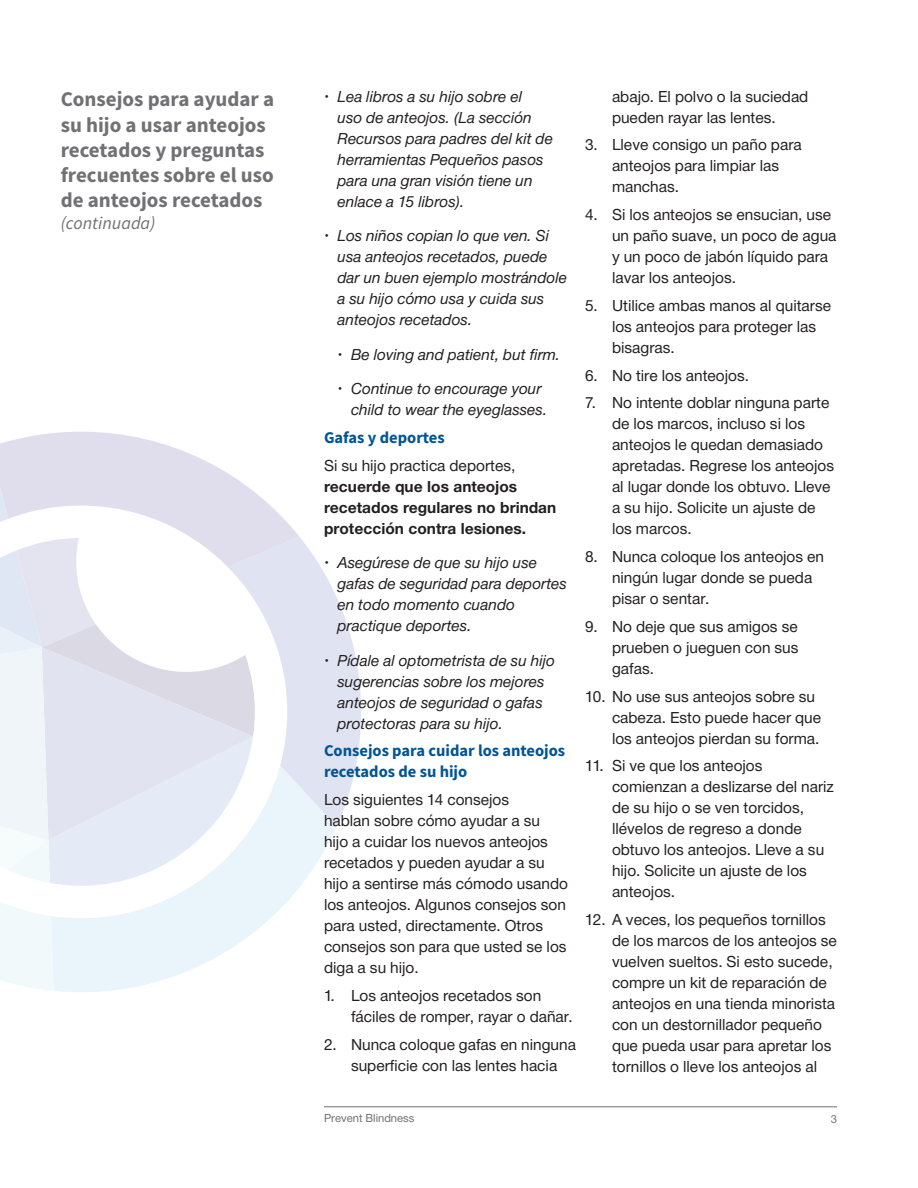
<style>
.page{position:relative;width:918px;height:1188px;background:#fff}
.page>*{position:absolute;margin:0;border:0;box-sizing:border-box;transform-origin:0 0}
.t1{font:700 21px/25.2px "Source Sans Pro";color:#717074}
.t2{font:italic 18px "Source Sans Pro";color:#717074}
.t3{font:16.5px/21px "Helvetica Neue H55";color:#231f20}
.t4{font:16.5px/21px "Helvetica Neue H56";color:#231f20}
.t5{font:16.5px/21px "Helvetica Neue H75";color:#231f20}
.t6{font:700 16.5px/21px "Source Sans Pro";color:#005595}
.t7{font:12px "Helvetica Neue H55";color:#717074}
.s1{font-family:"Helvetica Neue H55"}
</style>
<div class="page">
<svg style="left:54px;top:886px;width:246px;height:106px;fill:#eaf4fb"></svg>
<svg style="left:0;top:902px;width:54px;height:89px"></svg>
<svg style="left:0;top:432px;width:361px;height:454px"></svg>
<hr style="left:324px;top:1107px;width:513px;height:1px;background:#717074">
<p class="t1" style="left:61px;top:87px;width:215px">Consejos para ayudar a su hijo a usar anteojos recetados y preguntas frecuentes sobre el uso de anteojos recetados</p>
<p class="t2" style="left:61px;top:211px;width:96px">(continuada)</p>
<p class="t4" style="left:338px;top:87px;width:217px;text-indent:-14px">• Lea libros a su hijo sobre el<br>uso de anteojos. (La sección<br>Recursos para padres del kit de herramientas Pequeños pasos para una gran visión tiene un enlace a 15 libros).</p>
<p class="t4" style="left:338px;top:227px;width:231px;text-indent:-14px">• Los niños copian lo que ven. Si usa anteojos recetados, puede dar un buen ejemplo mostrándole a su hijo cómo usa y cuida sus anteojos recetados.</p>
<p class="t4" style="left:338px;top:345px;width:224px">• Be loving and patient, but firm.</p>
<p class="t4" style="left:351px;top:380px;width:198px;text-indent:-14px">• Continue to encourage your child to wear the eyeglasses.</p>
<p class="t6" style="left:324px;top:427px;width:122px">Gafas y deportes</p>
<p class="t5" style="left:324px;top:456px;width:234px"><span class="s1">Si su hijo practica deportes, </span>recuerde que los anteojos recetados regulares no brindan protección contra lesiones.</p>
<p class="t4" style="left:338px;top:554px;width:231px;text-indent:-14px">• Asegúrese de que su hijo use gafas de seguridad para deportes en todo momento cuando practique deportes.</p>
<p class="t4" style="left:338px;top:651px;width:219px;text-indent:-14px">• Pídale al optometrista de su hijo sugerencias sobre los mejores anteojos de seguridad o gafas protectoras para su hijo.</p>
<p class="t6" style="left:324px;top:740px;width:243px">Consejos para cuidar los anteojos recetados de su hijo</p>
<p class="t3" style="left:324px;top:791px;width:245px">Los siguientes 14 consejos<br>hablan sobre cómo ayudar a su hijo a cuidar los nuevos anteojos recetados y pueden ayudar a su hijo a sentirse más cómodo usando los anteojos. Algunos consejos son para usted, directamente. Otros consejos son para que usted se los diga a su hijo.</p>
<p class="t3" style="left:351px;top:986px;width:223px;text-indent:-27px">1. Los anteojos recetados son fáciles de romper, rayar o dañar.</p>
<p class="t3" style="left:324px;top:1035px;width:254px;text-align:center">2. Nunca coloque gafas en ninguna superficie con las lentes hacia</p>
<p class="t3" style="left:612px;top:87px;width:198px">abajo. El polvo o la suciedad pueden rayar las lentes.</p>
<p class="t3" style="left:612px;top:136px;width:191px;text-indent:-27px">3. Lleve consigo un paño para anteojos para limpiar las manchas.</p>
<p class="t3" style="left:612px;top:206px;width:226px;text-indent:-27px">4. Si los anteojos se ensucian, use un paño suave, un poco de agua y un poco de jabón líquido para lavar los anteojos.</p>
<p class="t3" style="left:612px;top:296px;width:221px;text-indent:-27px">5. Utilice ambas manos al quitarse los anteojos para proteger las bisagras.</p>
<p class="t3" style="left:585px;top:366px;width:166px">6. No tire los anteojos.</p>
<p class="t3" style="left:612px;top:394px;width:224px;text-indent:-27px">7. No intente doblar ninguna parte de los marcos, incluso si los anteojos le quedan demasiado apretadas. Regrese los anteojos al lugar donde los obtuvo. Lleve a su hijo. Solicite un ajuste de los marcos.</p>
<p class="t3" style="left:612px;top:548px;width:214px;text-indent:-27px">8. Nunca coloque los anteojos en ningún lugar donde se pueda pisar o sentar.</p>
<p class="t3" style="left:612px;top:617px;width:188px;text-align:justify;text-indent:-27px">9. No deje que sus amigos se prueben o jueguen con sus gafas.</p>
<p class="t3" style="left:612px;top:687px;width:211px;text-indent:-27px">10. No use sus anteojos sobre su cabeza. Esto puede hacer que los anteojos pierdan su forma.</p>
<p class="t3" style="left:612px;top:757px;width:224px;text-indent:-27px">11. Si ve que los anteojos comienzan a deslizarse del nariz de su hijo o se ven torcidos, llévelos de regreso a donde obtuvo los anteojos. Lleve a su hijo. Solicite un ajuste de los anteojos.</p>
<p class="t3" style="left:612px;top:911px;width:227px;text-indent:-27px">12. A veces, los pequeños tornillos de los marcos de los anteojos se vuelven sueltos. Si esto sucede, compre un kit de reparación de anteojos en una tienda minorista con un destornillador pequeño que pueda usar para apretar los tornillos o lleve los anteojos al</p>
<p class="t7" style="left:324px;top:1110px;width:92px">Prevent Blindness</p>
<p class="t7" style="left:831px;top:1111px;width:8px">3</p>
</div>
